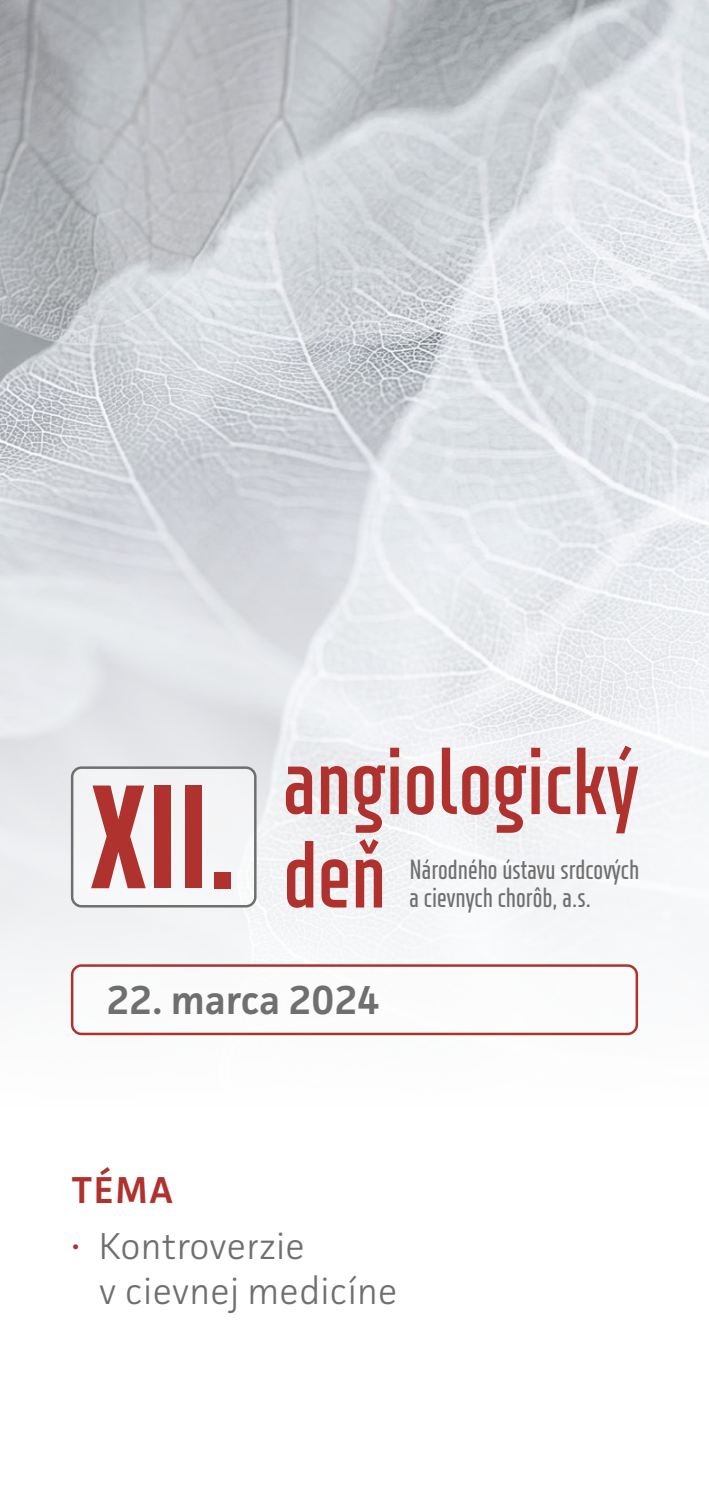
<style>
.page{position:relative;width:709px;height:1489px;background:#fff}
.page>*{position:absolute;margin:0;border:0;box-sizing:border-box;transform-origin:0 0}
.t1{font:900 condensed 144.5px "XXII Neue Norm";color:#b0322f}
.t2{font:700 condensed 93.25px "XXII Neue Norm";color:#b0322f}
.t3{font:600 40.5px "Facit";color:#706f6f}
.t4{font:300 37.5px/45px "Facit";color:#706f6f}
.t5{font:600 37.5px "Facit";color:#b0322f}
.t6{font:600 condensed 27.25px "XXII Neue Norm";color:#706f6f}
.s1{color:#b0322f}
</style>
<div class="page">
<img style="left:0;top:0;width:709px;height:1036px">
<div style="left:72px;top:767px;width:183px;height:139px;background:#f5f5f6;border-radius:9px"></div>
<div style="left:71px;top:766px;width:185px;height:141px;border:2px solid #706f6f;border-radius:9px"></div>
<div style="left:72px;top:965px;width:565px;height:68px;background:#fff;border-radius:9px"></div>
<div style="left:71px;top:964px;width:567px;height:71px;border:2px solid #b0322f;border-radius:9px"></div>
<p class="t1" style="left:90px;top:750px;width:150px">XII.</p>
<p class="t2" style="left:283px;top:726px;width:356px">angiologický</p>
<p class="t2" style="left:283px;top:819px;width:104px">deň</p>
<p class="t6" style="left:409px;top:853px;width:231px">Národného ústavu srdcových</p>
<p class="t6" style="left:409px;top:880px;width:183px">a cievnych chorôb, a.s.</p>
<p class="t3" style="left:106px;top:974px;width:275px">22. marca 2024</p>
<p class="t5" style="left:72px;top:1166px;width:102px">TÉMA</p>
<p class="t4" style="left:99px;top:1222px;width:300px;text-indent:-28px"><span class="s1">•</span> Kontroverzie<br>v cievnej medicíne</p>
</div>
